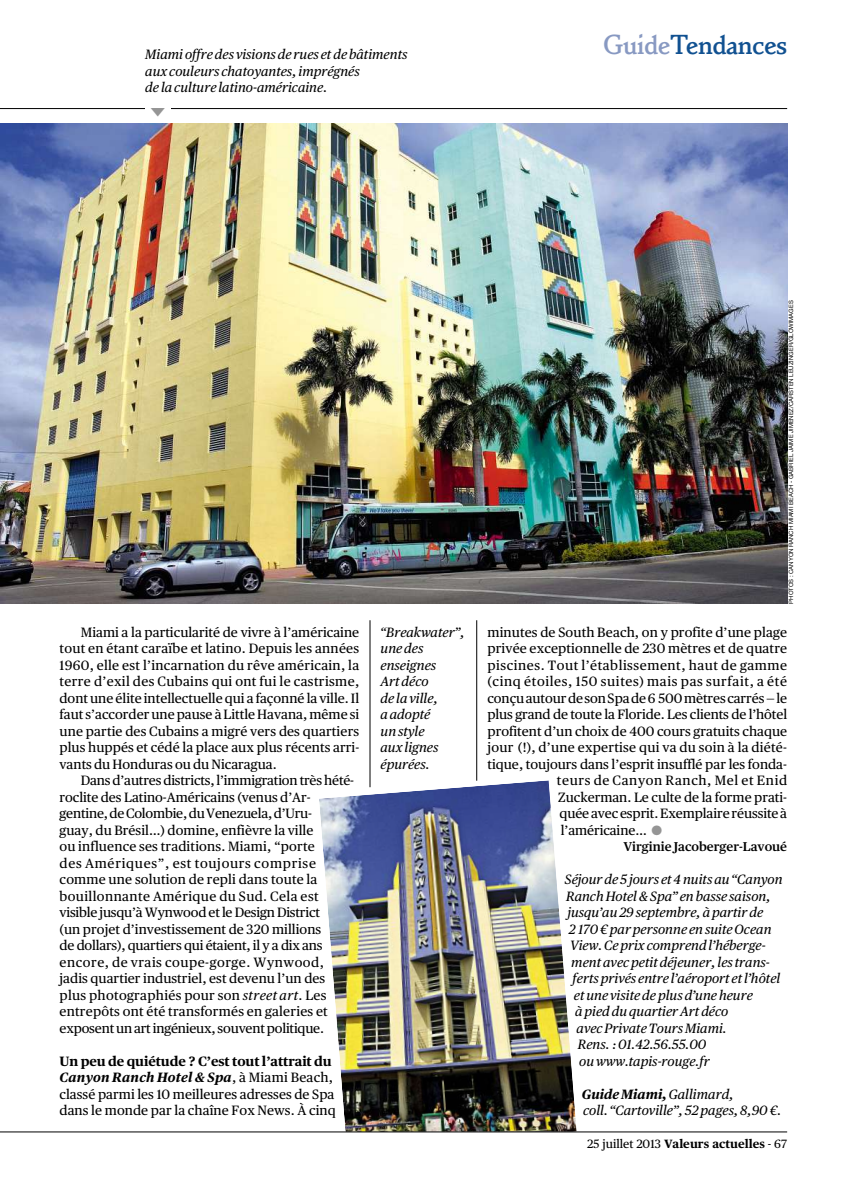
<style>
.page{position:relative;width:851px;height:1191px;background:#fff}
.page>*{position:absolute;margin:0;border:0;box-sizing:border-box;transform-origin:0 0}
.t1{font:700 27px "Benicia";letter-spacing:-.025em;color:#115191}
.t2{font:13.5px/16.5px "Publico Text";letter-spacing:.005em;color:#000}
.t3{font:italic 13.5px/16.5px "Publico Text";color:#000}
.t4{font:13.5px "Publico Text";letter-spacing:.045em;color:#000}
.t5{font:13.5px "Publico Text";letter-spacing:.04em;color:#000}
.t6{font:600 12.75px "Publico Text";color:#000}
.t7{font:12px "Publico Text";color:#000}
.t8{font:6px "Helvetica Neue LT Std";color:#000}
.s1{color:#8899c2}
.s2{font-style:italic}
.s3{font-weight:700}
.s4{font-weight:700;font-style:italic}
.s5{color:#959595}
</style>
<div class="page">
<img style="left:0;top:124px;width:787px;height:480px">
<hr style="left:369px;top:620px;width:1px;height:167px;background:#000">
<hr style="left:476px;top:620px;width:1px;height:160px;background:#000">
<hr style="left:0;top:108px;width:787px;height:1px;background:#000">
<img style="left:319px;top:780px;width:257px;height:351px">
<div style="left:145px;top:107px;width:25px;height:15px;background:#fff"></div>
<hr style="left:0;top:1131px;width:787px;height:1px;background:#000">
<p class="t3" style="left:145px;top:48px;width:264px">Miami offredes visionsde rues etde bâtiments</p>
<p class="t3" style="left:145px;top:64px;width:216px">aux couleurs chatoyantes,imprégnés de la culture latino-américaine.</p>
<h1 class="t1" style="left:603px;top:34px;width:185px"><span class="s1">Guide</span>Tendances</h1>
<p class="t8" style="left:787px;top:603px;width:305px;rotate:-90deg">PHOTOS : CANYON RANCH MIAMI BEACH - GABRIEL JAIME JIMENEZ/CARSTEN LEUZINGER/GLOWIMAGES</p>
<p class="t2" style="left:60px;top:624px;width:301px;text-align:justify;text-indent:21px">Miami a la particularité de vivre à l’américaine tout en étant caraïbe et latino. Depuis les années 1960, elle est l’incarnation du rêve américain, la terre d’exil des Cubains qui ont fui le castrisme, dont une élite intellectuelle qui a façonné la ville. Il faut s’accorder une pause àLittle Havana, même si une partie des Cubains a migré vers des quartiers plus huppés et cédé la place aux plus récents arri&shy;vants du Honduras ou du Nicaragua.</p>
<p class="t2" style="left:60px;top:772px;width:296px;text-indent:21px">Dans d’autres districts, l’immigration très hété&shy;roclite des Latino-Américains (venus d’Ar&shy;gentine,deColombie,duVenezuela,d’Uru-<br>guay, du Brésil…) domine, enfièvre la ville<br>ou influence ses traditions. Miami, “porte<br>des Amériques”, est toujours comprise comme une solution de repli dans toute la bouillonnante Amérique du Sud. Cela est visible jusqu’à Wynwood et le Design District<br>(un projet d’investissement de 320 millions<br>de dollars), quartiers qui étaient, il y a dix ans encore, de vrais coupe-gorge. Wynwood, jadis quartier industriel, est devenu l’un des plus photographiés pour son <span class="s2">street art</span>. Les entrepôts ont été transformés en galeries et exposentunartingénieux, souventpolitique.</p>
<p class="t2" style="left:60px;top:1053px;width:278px"><span class="s3">Un peu de quiétude ? C’est tout l’attrait du </span><span class="s4">Canyon Ranch Hotel &amp; Spa</span>, à Miami Beach, classé parmi les 10 meilleures adresses de Spa dans le monde par la chaîne Fox News. À cinq</p>
<p class="t3" style="left:380px;top:625px;width:86px">“Breakwater”, unedes enseignes<br>Artdéco<br>de la ville, aadopté unstyle<br>aux lignes épurées.</p>
<p class="t2" style="left:487px;top:624px;width:301px">minutes de South Beach, on y profite d’une plage</p>
<p class="t2" style="left:487px;top:640px;width:301px">privée exceptionnelle de 230 mètres et de quatre</p>
<p class="t5" style="left:487px;top:657px;width:301px">piscines. Tout l’établissement, haut de gamme</p>
<p class="t4" style="left:487px;top:673px;width:301px">(cinq étoiles, 150 suites) mais pas surfait, a été</p>
<p class="t2" style="left:487px;top:690px;width:301px">conçuautourdesonSpade6 500mètrescarrés—le</p>
<p class="t2" style="left:487px;top:706px;width:301px">plus grand de toute la Floride. Les clients de l’hôtel</p>
<p class="t2" style="left:487px;top:723px;width:301px">profitent d’un choix de 400 cours gratuits chaque</p>
<p class="t2" style="left:487px;top:739px;width:301px">jour (!), d’une expertise qui va du soin à la diété-</p>
<p class="t2" style="left:487px;top:756px;width:301px">tique, toujours dans l’esprit insufflé par les fonda-</p>
<p class="t4" style="left:556px;top:772px;width:232px">teurs de Canyon Ranch, Mel et Enid</p>
<p class="t2" style="left:558px;top:789px;width:230px">Zuckerman. Le culte de la forme prati-</p>
<p class="t2" style="left:559px;top:805px;width:229px">quée avec esprit.Exemplaire réussite à</p>
<p class="t2" style="left:560px;top:822px;width:103px">l’américaine… <span class="s5">●</span></p>
<p class="t6" style="left:623px;top:837px;width:165px">Virginie Jacoberger-Lavoué</p>
<p class="t3" style="left:564px;top:873px;width:219px">Séjourde 5jours et 4nuits au“Canyon</p>
<p class="t3" style="left:566px;top:889px;width:206px">RanchHotel&amp;Spa” enbasse saison,</p>
<p class="t3" style="left:567px;top:906px;width:197px">jusqu’au29 septembre, àpartirde</p>
<p class="t3" style="left:568px;top:922px;width:204px">2 170€parpersonne ensuiteOcean</p>
<p class="t3" style="left:570px;top:939px;width:197px">View.Ceprix comprendl’héberge-</p>
<p class="t3" style="left:571px;top:955px;width:200px">ment avecpetitdéjeuner,lestrans-</p>
<p class="t3" style="left:572px;top:972px;width:209px">fertsprivés entre l’aéroport etl’hôtel</p>
<p class="t3" style="left:574px;top:988px;width:180px">etune visitedeplusd’uneheure</p>
<p class="t3" style="left:575px;top:1005px;width:155px">àpiedduquartierArtdéco</p>
<p class="t3" style="left:576px;top:1021px;width:152px">avecPrivateTours Miami.</p>
<p class="t3" style="left:577px;top:1038px;width:130px">Rens. :01.42.56.55.00</p>
<p class="t3" style="left:579px;top:1054px;width:132px">ouwww.tapis-rouge.fr</p>
<p class="t3" style="left:581px;top:1087px;width:201px"><span class="s3">GuideMiami,</span>Gallimard,<br>coll. “Cartoville”, 52pages, 8,90€.</p>
<p class="t7" style="left:587px;top:1137px;width:201px">25 juillet 2013 <span class="s3">Valeurs actuelles</span> - 67</p>
</div>
